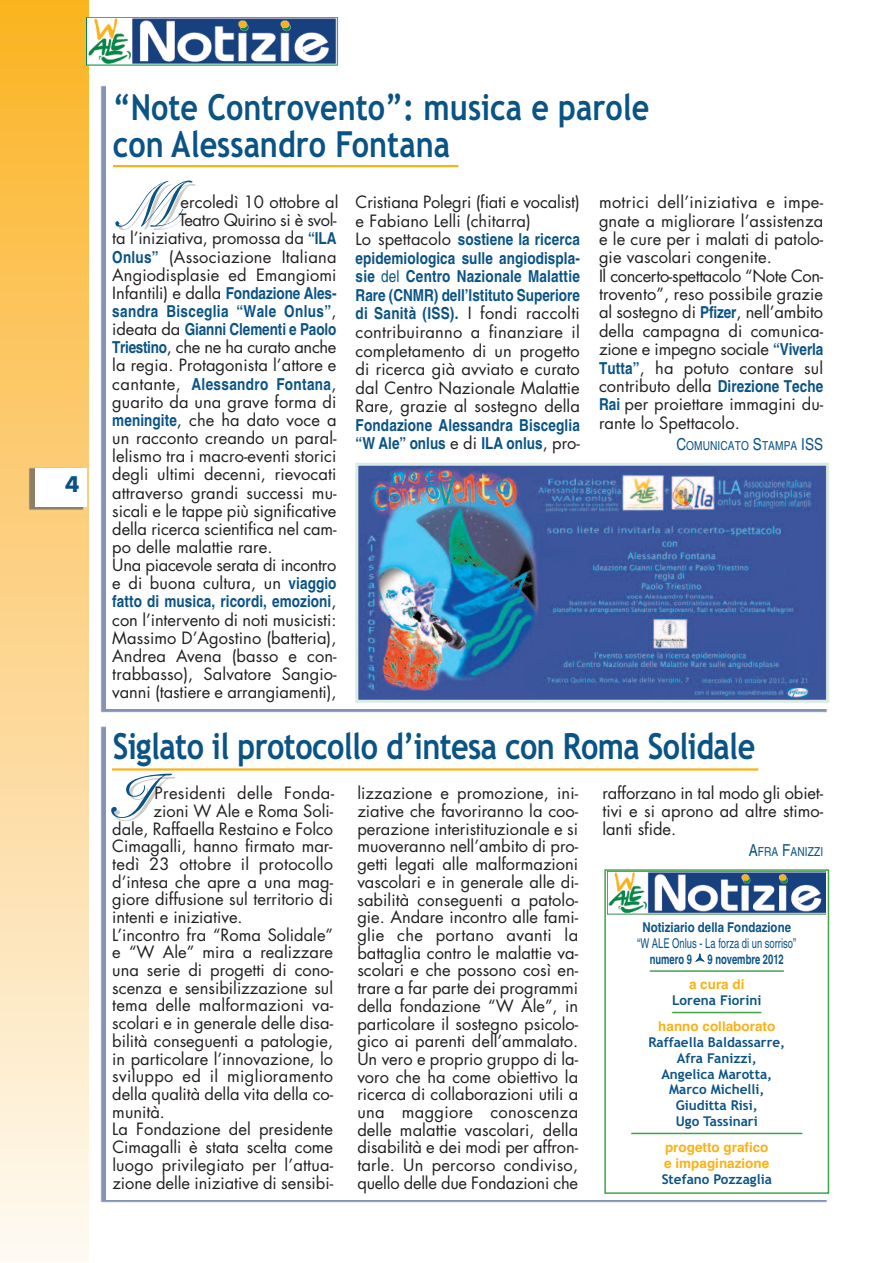
<style>
.page{position:relative;width:893px;height:1263px;background:#fff}
.page>*{position:absolute;margin:0;border:0;box-sizing:border-box;transform-origin:0 0}
.t1{font:65.1px "Snellbound DB Normal";color:#0a5385}
.t2{font:64.2px "Snellbound DB Normal";color:#0a5385}
.t3{font:700 36px/37.5px "Trebuchet MS";color:#0a5385;scale:.85 1}
.t4{font:700 36px "Trebuchet MS";letter-spacing:-.02em;color:#0a5385;scale:.85 1}
.t5{font:700 21px "Futura";color:#0a5385}
.t6{font:16.5px/17.7px "Futura";color:#231f20;text-align:justify}
.t7{font:700 condensed 16.5px/18.6px "Helvetica";letter-spacing:.01em;color:#0a5385}
.t8{font:16.5px "Futura";letter-spacing:.02em;color:#231f20}
.t9{font:700 13.5px/15.9px "Trebuchet MS";color:#0a5385;text-align:center}
.t10{font:700 13.5px/15.9px "Helvetica";color:#f9b217}
.t11{font:condensed 13.5px "Helvetica";color:#0a5385;scale:.85 1}
.t12{font:700 13.5px "Helvetica";color:#0a5385;scale:.85 1}
.t13{font:700 condensed 13.5px "Helvetica";color:#0a5385;scale:.85 1}
.t14{font:condensed 12.3px "Helvetica";letter-spacing:.005em;color:#0a5385}
.s1{font-family:"Helvetica";font-weight:700;font-stretch:condensed;color:#0a5385}
.s2{font-family:"Futura";font-weight:400;font-stretch:normal;color:#231f20}
.s3{font-weight:400}
.s4{font-size:16.5px}
</style>
<div class="page">
<hr style="left:113px;top:165px;width:345px;height:2px;background:#f9b217">
<div style="left:0;top:0;width:88px;height:1263px;background:linear-gradient(to bottom,#fbb326,#fef8f3)"></div>
<img style="left:86px;top:17px;width:253px;height:49px">
<img style="left:28px;top:467px;width:60px;height:46px">
<div style="left:35px;top:468px;width:51px;height:39px;background:#fff"></div>
<img style="left:359px;top:467px;width:466px;height:232px">
<div style="left:355px;top:463px;width:474px;height:240px;border:3px solid #daebe4"></div>
<div style="left:604px;top:869px;width:225px;height:325px;border:2px solid #40a548"></div>
<hr style="left:650px;top:970px;width:134px;height:2px;background:#40a548">
<hr style="left:672px;top:1012px;width:89px;height:1px;background:#40a548">
<hr style="left:631px;top:1133px;width:171px;height:1px;background:#40a548">
<img style="left:607px;top:871px;width:218px;height:43px">
<hr style="left:112px;top:768px;width:646px;height:3px;background:#f9b217">
<p class="t5" style="left:65px;top:469px;width:16px">4</p>
<h3 class="t3" style="left:113px;top:89px;width:633px">“Note Controvento”: musica e parole con Alessandro Fontana</h3>
<h1 class="t1" style="left:112px;top:166px;width:64px">M</h1>
<p class="t6" style="left:112px;top:194px;width:228px;line-height:18.1px;text-align:right">ercoledì 10 ottobre al<br>Teatro Quirino si è svol-<br>ta l’iniziativa, promossa da <span class="s1">“ILA<br>Onlus”</span> (Associazione Italiana<br>Angiodisplasie ed Emangiomi<br>Infantili) e dalla <span class="s1">Fondazione Ales-</span></p>
<p class="t7" style="left:112px;top:302px;width:226px;line-height:18.1px">sandra Bisceglia “Wale Onlus”<span class="s2">, ideata da</span> Gianni Clementi e Paolo</p>
<p class="t6" style="left:112px;top:340px;width:226px;line-height:18.1px"><span class="s1">Triestino</span>, che ne ha curato anche la regia. Protagonista l’attore e</p>
<p class="t7" style="left:112px;top:375px;width:226px"><span class="s2">cantante,</span> Alessandro Fontana<span class="s2">,</span></p>
<p class="t6" style="left:112px;top:394px;width:226px;line-height:18.1px;text-align:left">guarito da una grave forma di <span class="s1">meningite</span>, che ha dato voce a un racconto creando un paral&shy;lelismo tra i macro-eventi storici degli ultimi decenni, rievocati attraverso grandi successi mu&shy;sicali e le tappe più significative della ricerca scientifica nel cam&shy;po delle malattie rare.<br>Una piacevole serata di incontro e di buona cultura, un <span class="s1">viaggio</span></p>
<p class="t7" style="left:112px;top:592px;width:226px">fatto di musica, ricordi, emozioni<span class="s2">,</span></p>
<p class="t6" style="left:112px;top:612px;width:226px;line-height:18.1px">con l’intervento di noti musicisti:<br>Massimo D’Agostino (batteria), Andrea Avena (basso e con&shy;trabbasso), Salvatore Sangio&shy;vanni (tastiere e arrangiamenti),</p>
<p class="t6" style="left:356px;top:194px;width:226px;line-height:18.6px">Cristiana Polegri (fiati e vocalist) e Fabiano Lelli (chitarra)</p>
<p class="t7" style="left:356px;top:230px;width:226px;text-align:justify"><span class="s2">Lo spettacolo</span> sostiene la ricerca epidemiologica sulle angiodispla&shy;sie <span class="s3">del</span> Centro Nazionale Malattie Rare (CNMR) dell’Istituto Superiore di Sanità (ISS). <span class="s2">I fondi raccolti</span></p>
<p class="t6" style="left:356px;top:324px;width:226px;line-height:18.6px">contribuiranno a finanziare il completamento di un progetto di ricerca già avviato e curato dal Centro Nazionale Malattie Rare, grazie al sostegno della</p>
<p class="t7" style="left:356px;top:416px;width:226px">Fondazione Alessandra Bisceglia “W Ale” onlus <span class="s2">e di</span> ILA onlus<span class="s2">, pro-</span></p>
<p class="t6" style="left:599px;top:194px;width:226px;line-height:18.3px;text-align:left">motrici dell’iniziativa e impe&shy;gnate a migliorare l’assistenza e le cure per i malati di patolo&shy;gie vascolari congenite.<br>Il concerto-spettacolo “Note Con&shy;trovento”, reso possibile grazie al sostegno di <span class="s1">Pfizer</span>, nell’ambito della campagna di comunica&shy;zione e impegno sociale <span class="s1">“Viverla<br>Tutta”</span>, ha potuto contare sul contributo della <span class="s1">Direzione Teche<br>Rai</span> per proiettare immagini du&shy;rante lo Spettacolo.</p>
<p class="t14" style="left:676px;top:439px;width:148px"><span class="s4">C</span>OMUNICATO <span class="s4">S</span>TAMPA <span class="s4">ISS</span></p>
<h3 class="t4" style="left:113px;top:725px;width:757px">Siglato il protocollo d’intesa con Roma Solidale</h3>
<h2 class="t2" style="left:112px;top:757px;width:39px">I</h2>
<p class="t8" style="left:155px;top:786px;width:181px">Presidenti delle Fonda-</p>
<p class="t6" style="left:154px;top:803px;width:181px">zioni W Ale e Roma Soli-</p>
<p class="t6" style="left:112px;top:821px;width:222px">dale, Raffaella Restaino e Folco</p>
<p class="t6" style="left:112px;top:839px;width:222px">Cimagalli, hanno firmato mar-</p>
<p class="t8" style="left:112px;top:856px;width:222px">tedì 23 ottobre il protocollo</p>
<p class="t6" style="left:112px;top:874px;width:222px">d’intesa che apre a una mag-</p>
<p class="t6" style="left:112px;top:892px;width:222px">giore diffusione sul territorio di</p>
<p class="t6" style="left:112px;top:909px;width:132px">intenti e iniziative.</p>
<p class="t6" style="left:112px;top:927px;width:222px">L’incontro fra “Roma Solidale”</p>
<p class="t6" style="left:112px;top:945px;width:222px">e “W Ale” mira a realizzare</p>
<p class="t6" style="left:112px;top:963px;width:222px">una serie di progetti di cono-</p>
<p class="t6" style="left:112px;top:980px;width:222px">scenza e sensibilizzazione sul</p>
<p class="t6" style="left:112px;top:998px;width:222px">tema delle malformazioni va-</p>
<p class="t6" style="left:112px;top:1016px;width:222px">scolari e in generale delle disa-</p>
<p class="t6" style="left:112px;top:1033px;width:222px">bilità conseguenti a patologie,</p>
<p class="t6" style="left:112px;top:1051px;width:222px">in particolare l’innovazione, lo</p>
<p class="t8" style="left:112px;top:1068px;width:222px">sviluppo ed il miglioramento</p>
<p class="t6" style="left:112px;top:1086px;width:222px">della qualità della vita della co-</p>
<p class="t6" style="left:112px;top:1104px;width:54px">munità.</p>
<p class="t6" style="left:112px;top:1122px;width:222px">La Fondazione del presidente</p>
<p class="t6" style="left:112px;top:1140px;width:222px">Cimagalli è stata scelta come</p>
<p class="t6" style="left:112px;top:1157px;width:222px">luogo privilegiato per l’attua-</p>
<p class="t6" style="left:112px;top:1175px;width:222px">zione delle iniziative di sensibi-</p>
<p class="t6" style="left:357px;top:786px;width:222px">lizzazione e promozione, ini&shy;ziative che favoriranno la coo&shy;perazione interistituzionale e si muoveranno nell’ambito di pro&shy;getti legati alle malformazioni vascolari e in generale alle di&shy;sabilità conseguenti a patolo&shy;gie. Andare incontro alle fami&shy;glie che portano avanti la battaglia contro le malattie va&shy;scolari e che possono così en&shy;trare a far parte dei programmi della fondazione “W Ale”, in particolare il sostegno psicolo&shy;gico ai parenti dell’ammalato.<br>Un vero e proprio gruppo di la&shy;voro che ha come obiettivo la ricerca di collaborazioni utili a una maggiore conoscenza delle malattie vascolari, della disabilità e dei modi per affron&shy;tarle. Un percorso condiviso, quello delle due Fondazioni che</p>
<p class="t6" style="left:602px;top:786px;width:222px">rafforzano in tal modo gli obiet&shy;tivi e si aprono ad altre stimo&shy;lanti sfide.</p>
<p class="t14" style="left:749px;top:844px;width:76px"><span class="s4">A</span>FRA <span class="s4">F</span>ANIZZI</p>
<p class="t12" style="left:642px;top:919px;width:176px">Notiziario della Fondazione</p>
<p class="t11" style="left:637px;top:935px;width:189px">“W ALE Onlus - La forza di un sorriso”</p>
<p class="t13" style="left:650px;top:951px;width:159px">numero 9 9 novembre 2012</p>
<p class="t10" style="left:689px;top:977px;width:57px">a cura di</p>
<p class="t9" style="left:672px;top:993px;width:91px">Lorena Fiorini</p>
<p class="t10" style="left:658px;top:1018px;width:119px">hanno collaborato</p>
<p class="t9" style="left:648px;top:1034px;width:138px">Raffaella Baldassarre,<br>Afra Fanizzi,<br>Angelica Marotta,<br>Marco Michelli,<br>Giuditta Risi,<br>Ugo Tassinari</p>
<p class="t10" style="left:664px;top:1139px;width:107px">progetto grafico e impaginazione</p>
<p class="t9" style="left:662px;top:1171px;width:112px">Stefano Pozzaglia</p>
</div>
